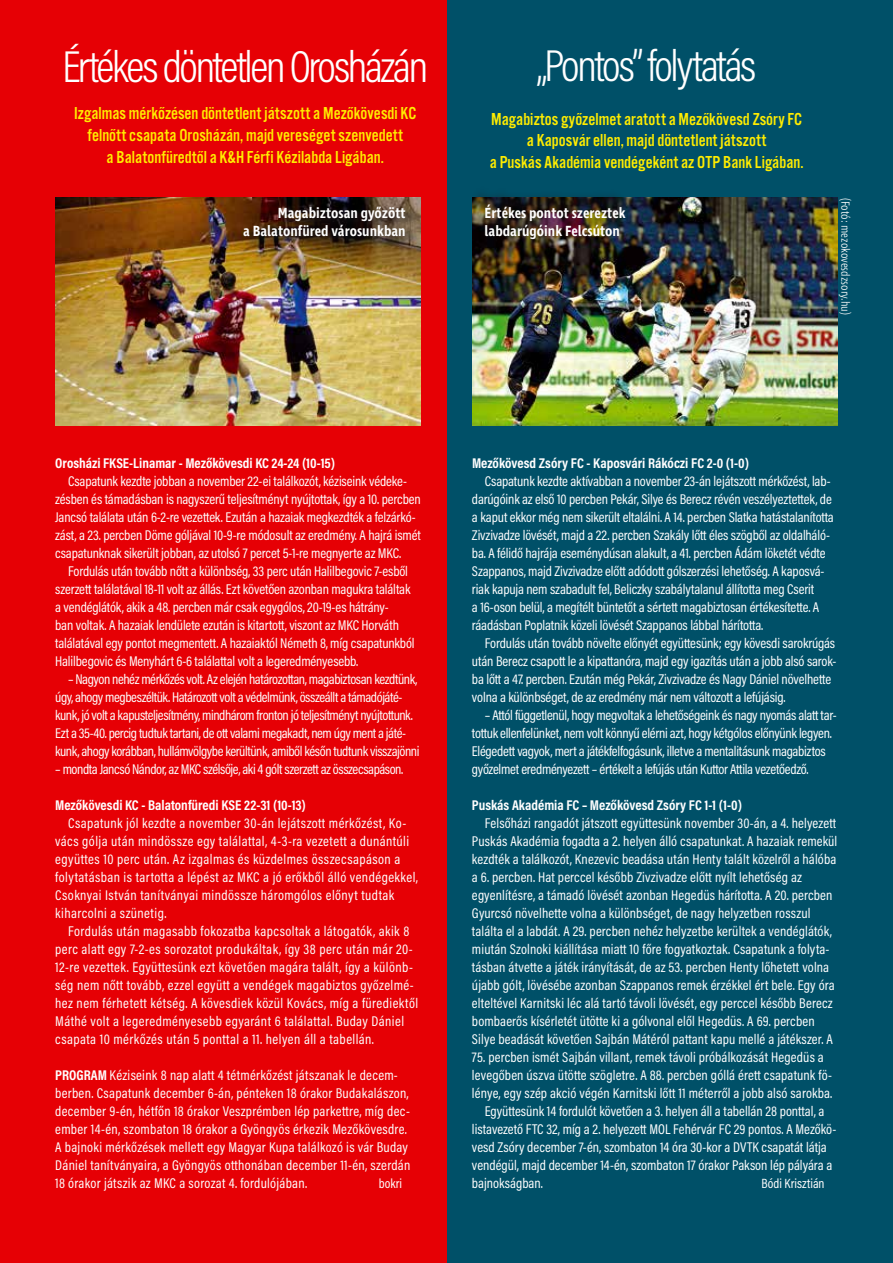
<style>
.page{position:relative;width:893px;height:1263px;background:#005068}
.page>*{position:absolute;margin:0;border:0;box-sizing:border-box;transform-origin:0 0}
.t1{font:300 45px "Acumin Pro Cond";letter-spacing:-.05em;color:#fff}
.t2{font:18px/21.6px "Alternate Got No 3 D";color:#ffed00;text-align:center}
.t3{font:600 15px/18px "Ingra Cd";color:#fff;text-align:right}
.t4{font:14.25px/18px "Acumin Pro Cond";color:#fff}
.t5{font:14.25px/18px "Acumin Pro Cond";letter-spacing:.03em;color:#fff}
.t6{font:14.25px/18px "Acumin Pro Cond";letter-spacing:-.03em;color:#fff}
.t7{font:14.25px/18px "Acumin Pro Cond";letter-spacing:.02em;color:#fff}
.t8{font:14.25px/18px "Acumin Pro Cond";letter-spacing:-.02em;color:#fff}
.t9{font:700 14.25px "Acumin Pro Cond";color:#fff}
.t10{font:13.5px "Acumin Pro Cond";color:#fff}
.t11{font:300 12px "Ingra Cd";color:#fff}
.s1{font-weight:700}
</style>
<div class="page">
<img style="left:472px;top:198px;width:366px;height:228px">
<div style="left:0;top:0;width:446px;height:1263px;background:#e60005"></div>
<img style="left:55px;top:198px;width:366px;height:228px">
<div style="left:244px;top:202px;width:177px;height:45px;background:#1b1c20;opacity:.83"></div>
<div style="left:470px;top:186px;width:156px;height:50px;background:#1b1c20;opacity:.75"></div>
<h1 class="t1" style="left:62px;top:37px;width:367px">Értékes döntetlen Orosházán</h1>
<h1 class="t1" style="left:536px;top:37px;width:221px">„Pontos” folytatás</h1>
<p class="t2" style="left:74px;top:103px;width:344px">Izgalmas mérkőzésen döntetlent játszott a Mezőkövesdi KC felnőtt csapata Orosházán, majd vereséget szenvedett<br>a Balatonfüredtől a K&amp;H Férfi Kézilabda Ligában.</p>
<p class="t2" style="left:490px;top:108px;width:315px">Magabiztos győzelmet aratott a Mezőkövesd Zsóry FC a Kaposvár ellen, majd döntetlent játszott<br>a Puskás Akadémia vendégeként az OTP Bank Ligában.</p>
<p class="t3" style="left:243px;top:204px;width:164px">Magabiztosan győzött<br>a Balatonfüred városunkban</p>
<p class="t3" style="left:485px;top:204px;width:143px;text-align:left">Értékes pontot szereztek labdarúgóink Felcsúton</p>
<p class="t11" style="left:853px;top:198px;width:119px;rotate:90deg">(Fotó: mezokovesdzsory.hu)</p>
<p class="t9" style="left:472px;top:454px;width:279px">Mezőkövesd Zsóry FC - Kaposvári Rákóczi FC 2-0 (1-0)</p>
<p class="t4" style="left:472px;top:472px;width:363px;text-indent:13px">Csapatunk kezdte aktívabban a november 23-án lejátszott mérkőzést, lab&shy;darúgóink az első 10 percben Pekár, Silye és Berecz révén veszélyeztettek, de a kaput ekkor még nem sikerült eltalálni. A 14. percben Slatka hatástalanította Zivzivadze lövését, majd a 22. percben Szakály lőtt éles szögből az oldalháló&shy;ba. A félidő hajrája eseménydúsan alakult, a 41. percben Ádám löketét védte Szappanos, majd Zivzivadze előtt adódott gólszerzési lehetőség. A kaposvá&shy;riak kapuja nem szabadult fel, Beliczky szabálytalanul állította meg Cserit<br>a 16-oson belül, a megítélt büntetőt a sértett magabiztosan értékesítette. A ráadásban Poplatnik közeli lövését Szappanos lábbal hárította.</p>
<p class="t4" style="left:472px;top:634px;width:366px;text-indent:13px">Fordulás után tovább növelte előnyét együttesünk; egy kövesdi sarokrúgás után Berecz csapott le a kipattanóra, majd egy igazítás után a jobb alsó sarok&shy;ba lőtt a 47. percben. Ezután még Pekár, Zivzivadze és Nagy Dániel növelhette volna a különbséget, de az eredmény már nem változott a lefújásig.</p>
<p class="t8" style="left:472px;top:706px;width:366px;text-indent:13px">– Attól függetlenül, hogy megvoltak a lehetőségeink és nagy nyomás alatt tar&shy;tottuk ellenfelünket, nem volt könnyű elérni azt, hogy kétgólos előnyünk legyen.<br>Elégedett vagyok, mert a játékfelfogásunk, illetve a mentalitásunk magabiztos győzelmet eredményezett – értékelt a lefújás után Kuttor Attila vezetőedző.</p>
<p class="t9" style="left:472px;top:796px;width:272px">Puskás Akadémia FC – Mezőkövesd Zsóry FC 1-1 (1-0)</p>
<p class="t4" style="left:472px;top:814px;width:367px;text-indent:13px">Felsőházi rangadót játszott együttesünk november 30-án, a 4. helyezett Puskás Akadémia fogadta a 2. helyen álló csapatunkat. A hazaiak remekül kezdték a találkozót, Knezevic beadása után Henty talált közelről a hálóba a 6. percben. Hat perccel később Zivzivadze előtt nyílt lehetőség az egyenlítésre, a támadó lövését azonban Hegedüs hárította. A 20. percben Gyurcsó növelhette volna a különbséget, de nagy helyzetben rosszul találta el a labdát. A 29. percben nehéz helyzetbe kerültek a vendéglátók, miután Szolnoki kiállítása miatt 10 főre fogyatkoztak. Csapatunk a folyta&shy;tásban átvette a játék irányítását, de az 53. percben Henty lőhetett volna újabb gólt, lövésébe azonban Szappanos remek érzékkel ért bele. Egy óra elteltével Karnitski léc alá tartó távoli lövését, egy perccel később Berecz bombaerős kísérletét ütötte ki a gólvonal elől Hegedüs. A 69. percben Silye beadását követően Sajbán Mátéról pattant kapu mellé a játékszer. A</p>
<p class="t4" style="left:472px;top:1048px;width:353px">75. percben ismét Sajbán villant, remek távoli próbálkozását Hegedüs a</p>
<p class="t4" style="left:472px;top:1066px;width:361px">levegőben úszva ütötte szögletre. A 88. percben góllá érett csapatunk fö-</p>
<p class="t4" style="left:472px;top:1084px;width:362px">lénye, egy szép akció végén Karnitski lőtt 11 méterről a jobb alsó sarokba.</p>
<p class="t4" style="left:485px;top:1102px;width:341px">Együttesünk 14 fordulót követően a 3. helyen áll a tabellán 28 ponttal, a</p>
<p class="t4" style="left:472px;top:1120px;width:366px">listavezető FTC 32, míg a 2. helyezett MOL Fehérvár FC 29 pontos. A Mezőkö-</p>
<p class="t4" style="left:472px;top:1138px;width:356px">vesd Zsóry december 7-én, szombaton 14 óra 30-kor a DVTK csapatát látja</p>
<p class="t4" style="left:472px;top:1156px;width:362px">vendégül, majd december 14-én, szombaton 17 órakor Pakson lép pályára a</p>
<p class="t4" style="left:472px;top:1174px;width:72px">bajnokságban.</p>
<p class="t9" style="left:55px;top:454px;width:281px">Orosházi FKSE-Linamar - Mezőkövesdi KC 24-24 (10-15)</p>
<p class="t4" style="left:55px;top:472px;width:367px;text-indent:13px">Csapatunk kezdte jobban a november 22-ei találkozót, kéziseink védeke&shy;zésben és támadásban is nagyszerű teljesítményt nyújtottak, így a 10. percben Jancsó találata után 6-2-re vezettek. Ezután a hazaiak megkezdték a felzárkó&shy;zást, a 23. percben Döme góljával 10-9-re módosult az eredmény. A hajrá ismét csapatunknak sikerült jobban, az utolsó 7 percet 5-1-re megnyerte az MKC.</p>
<p class="t4" style="left:55px;top:562px;width:361px;text-indent:13px">Fordulás után tovább nőtt a különbség, 33 perc után Halilbegovic 7-esből szerzett találatával 18-11 volt az állás. Ezt követően azonban magukra találtak a vendéglátók, akik a 48. percben már csak egygólos, 20-19-es hátrány-<br>ban voltak. A hazaiak lendülete ezután is kitartott, viszont az MKC Horváth találatával egy pontot megmentett. A hazaiaktól Németh 8, míg csapatunkból Halilbegovic és Menyhárt 6-6 találattal volt a legeredményesebb.</p>
<p class="t6" style="left:55px;top:670px;width:366px;text-indent:13px">– Nagyon nehéz mérkőzés volt. Az elején határozottan, magabiztosan kezdtünk, úgy, ahogy megbeszéltük. Határozott volt a védelmünk, összeállt a támadójáté&shy;kunk, jó volt a kapusteljesítmény, mindhárom fronton jó teljesítményt nyújtottunk.<br>Ezt a 35-40. percig tudtuk tartani, de ott valami megakadt, nem úgy ment a játé&shy;kunk, ahogy korábban, hullámvölgybe kerültünk, amiből későn tudtunk visszajönni</p>
<p class="t6" style="left:55px;top:760px;width:350px">– mondta Jancsó Nándor, az MKC szélsője, aki 4 gólt szerzett az összecsapáson.</p>
<p class="t9" style="left:55px;top:796px;width:252px">Mezőkövesdi KC - Balatonfüredi KSE 22-31 (10-13)</p>
<p class="t5" style="left:55px;top:814px;width:364px;text-indent:13px">Csapatunk jól kezdte a november 30-án lejátszott mérkőzést, Ko&shy;vács gólja után mindössze egy találattal, 4-3-ra vezetett a dunántúli együttes 10 perc után. Az izgalmas és küzdelmes összecsapáson a folytatásban is tartotta a lépést az MKC a jó erőkből álló vendégekkel, Csoknyai István tanítványai mindössze háromgólos előnyt tudtak kiharcolni a szünetig.</p>
<p class="t5" style="left:55px;top:922px;width:364px;text-indent:13px">Fordulás után magasabb fokozatba kapcsoltak a látogatók, akik 8 perc alatt egy 7-2-es sorozatot produkáltak, így 38 perc után már 20- 12-re vezettek. Együttesünk ezt követően magára talált, így a különb&shy;ség nem nőtt tovább, ezzel együtt a vendégek magabiztos győzelmé&shy;hez nem férhetett kétség. A kövesdiek közül Kovács, míg a fürediektől Máthé volt a legeredményesebb egyaránt 6 találattal. Buday Dániel csapata 10 mérkőzés után 5 ponttal a 11. helyen áll a tabellán.</p>
<p class="t7" style="left:55px;top:1066px;width:357px"><span class="s1">PROGRAM</span> Kéziseink 8 nap alatt 4 tétmérkőzést játszanak le decem&shy;berben. Csapatunk december 6-án, pénteken 18 órakor Budakalászon, december 9-én, hétfőn 18 órakor Veszprémben lép parkettre, míg dec&shy;ember 14-én, szombaton 18 órakor a Gyöngyös érkezik Mezőkövesdre.<br>A bajnoki mérkőzések mellett egy Magyar Kupa találkozó is vár Buday Dániel tanítványaira, a Gyöngyös otthonában december 11-én, szerdán 18 órakor játszik az MKC a sorozat 4. fordulójában.</p>
<p class="t10" style="left:379px;top:1175px;width:25px">bokri</p>
<p class="t10" style="left:761px;top:1175px;width:65px">Bódi Krisztián</p>
</div>
